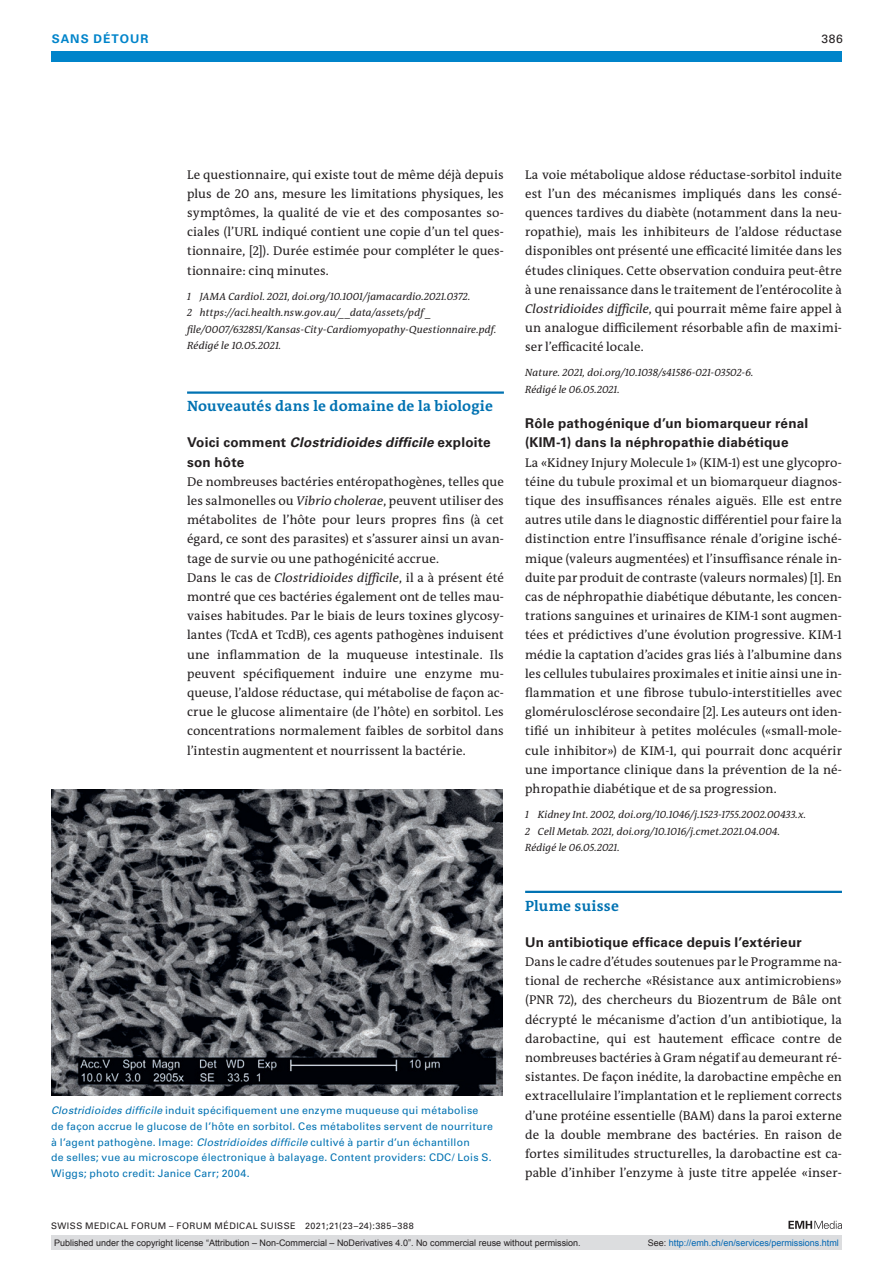
<style>
.page{position:relative;width:893px;height:1263px;background:#fff}
.page>*{position:absolute;margin:0;border:0;box-sizing:border-box;transform-origin:0 0}
.section-h1{font:700 15px "The Antiqua B W7";letter-spacing:.005em;color:#0072b2}
.section-h2{font:700 13.5px/19.2px "Univers LT Std";letter-spacing:.015em;color:#231f20}
.section-pn{font:12.75px/19.2px "The Antiqua B W5 Plain";letter-spacing:.005em;color:#231f20;text-align:justify}
.ressort{font:700 12px "Univers LT Std";color:#0084ca}
.ressort-2{font:12px "Univers LT Std";color:#231f20}
.section-ps{font:italic 10.5px/16.5px "The Antiqua B W5 Plain";letter-spacing:.01em;color:#231f20}
.fig-caption{font:10.5px/15.8px "Univers LT Std";letter-spacing:.025em;color:#0072b2}
.t1{font:9px "Arial";color:#231f20}
.fusszeile{font:9px "Univers LT Std";letter-spacing:.05em;color:#231f20}
.t2{font:9px "Arial";color:#0066b3}
.s1{font-style:italic}
.s2{color:#231f20}
</style>
<div class="page">
<div style="left:51px;top:51px;width:791px;height:11px;background:#0084ca"></div>
<svg style="left:788px;top:1221px;width:54px;height:8px"></svg>
<hr style="left:187px;top:391px;width:317px;height:3px;background:#0072b2">
<hr style="left:525px;top:891px;width:317px;height:2px;background:#0072b2">
<img style="left:51px;top:790px;width:452px;height:306px">
<div style="left:51px;top:1235px;width:791px;height:15px;background:#dcdddf"></div>
<p class="ressort" style="left:52px;top:31px;width:19px">Sans</p>
<p class="ressort" style="left:94px;top:31px;width:10px">détour</p>
<p class="ressort-2" style="left:821px;top:31px;width:23px">386</p>
<p class="section-pn" style="left:187px;top:165px;width:318px">Le questionnaire, qui existe tout de même déjà depuis plus de 20 ans, mesure les limitations physiques, les symptômes, la qualité de vie et des composantes so&shy;ciales (l’URL indiqué contient une copie d’un tel ques&shy;tionnaire, [2]). Durée estimée pour compléter le ques&shy;tionnaire: cinq minutes.</p>
<p class="section-ps" style="left:187px;top:288px;width:285px">1 JAMA Cardiol. 2021, doi.org/10.1001/jamacardio.2021.0372.</p>
<p class="section-ps" style="left:187px;top:304px;width:311px">2 https://aci.health.nsw.gov.au/__data/assets/pdf _ file/0007/632851/Kansas-City-Cardiomyopathy-Questionnaire.pdf.</p>
<p class="section-ps" style="left:187px;top:337px;width:96px">Rédigé le 10.05.2021.</p>
<p class="section-h1" style="left:187px;top:397px;width:307px">Nouveautés dans le domaine de la biologie</p>
<p class="section-h2" style="left:187px;top:433px;width:305px">Voici comment <span class="s1">Clostridioides difficile</span> exploite son hôte</p>
<p class="section-pn" style="left:187px;top:472px;width:318px">De nombreuses bactéries entéropathogènes, telles que les salmonelles ou <span class="s1">Vibrio cholerae</span>, peuvent utiliser des métabolites de l’hôte pour leurs propres fins (à cet égard, ce sont des parasites) et s’assurer ainsi un avan&shy;tage de survie ou une pathogénicité accrue.</p>
<p class="section-pn" style="left:187px;top:568px;width:318px">Dans le cas de <span class="s1">Clostridioides difficile</span>, il a à présent été montré que ces bactéries également ont de telles mau&shy;vaises habitudes. Par le biais de leurs toxines glycosy&shy;lantes (TcdA et TcdB), ces agents pathogènes induisent une inflammation de la muqueuse intestinale. Ils peuvent spécifiquement induire une enzyme mu&shy;queuse, l’aldose réductase, qui métabolise de façon ac&shy;crue le glucose alimentaire (de l’hôte) en sorbitol. Les concentrations normalement faibles de sorbitol dans l’intestin augmentent et nourrissent la bactérie.</p>
<p class="fig-caption" style="left:51px;top:1102px;width:443px"><span class="s1">Clostridioides difficile</span> induit spécifiquement une enzyme muqueuse qui métabolise de façon accrue le glucose de l’hôte en sorbitol. Ces métabolites servent de nourriture à l’agent pathogène. Image: <span class="s1">Clostridioides difficile</span> cultivé à partir d’un échantillon<br>de selles; vue au microscope électronique à balayage. Content providers: CDC/ Lois S.<br>Wiggs; photo credit: Janice Carr; 2004.</p>
<p class="fusszeile" style="left:51px;top:1220px;width:364px">SWISS MEDICAL FORUM – FORUM MÉDICAL SUISSE 2021;21(23–24):385–388</p>
<p class="section-pn" style="left:525px;top:165px;width:318px">La voie métabolique aldose réductase-sorbitol induite est l’un des mécanismes impliqués dans les consé&shy;quences tardives du diabète (notamment dans la neu&shy;ropathie), mais les inhibiteurs de l’aldose réductase disponibles ont présenté une efficacité limitée dans les études cliniques. Cette observation conduira peut-être à une renaissance dans le traitement de l’entérocolite à <span class="s1">Clostridioides difficile</span>, qui pourrait même faire appel à un analogue difficilement résorbable afin de maximi&shy;ser l’efficacité locale.</p>
<p class="section-ps" style="left:525px;top:365px;width:230px">Nature. 2021, doi.org/10.1038/s41586-021-03502-6.</p>
<p class="section-ps" style="left:525px;top:381px;width:96px">Rédigé le 06.05.2021.</p>
<p class="section-h2" style="left:525px;top:414px;width:285px">Rôle pathogénique d’un biomarqueur rénal (KIM-1) dans la néphropathie diabétique</p>
<p class="section-pn" style="left:525px;top:453px;width:318px">La «Kidney Injury Molecule 1» (KIM-1) est une glycopro&shy;téine du tubule proximal et un biomarqueur diagnos&shy;tique des insuffisances rénales aiguës. Elle est entre autres utile dans le diagnostic différentiel pour faire la distinction entre l’insuffisance rénale d’origine isché&shy;mique (valeurs augmentées) et l’insuffisance rénale in&shy;duite par produit de contraste (valeurs normales) [1]. En cas de néphropathie diabétique débutante, les concen&shy;trations sanguines et urinaires de KIM-1 sont augmen&shy;tées et prédictives d’une évolution progressive. KIM-1 médie la captation d’acides gras liés à l’albumine dans les cellules tubulaires proximales et initie ainsi une in&shy;flammation et une fibrose tubulo-interstitielles avec glomérulosclérose secondaire [2]. Les auteurs ont iden&shy;tifié un inhibiteur à petites molécules («small-mole&shy;cule inhibitor») de KIM-1, qui pourrait donc acquérir une importance clinique dans la prévention de la né&shy;phropathie diabétique et de sa progression.</p>
<p class="section-ps" style="left:525px;top:806px;width:283px">1 Kidney Int. 2002, doi.org/10.1046/j.1523-1755.2002.00433.x.</p>
<p class="section-ps" style="left:525px;top:823px;width:257px">2 Cell Metab. 2021, doi.org/10.1016/j.cmet.2021.04.004.</p>
<p class="section-ps" style="left:525px;top:839px;width:96px">Rédigé le 06.05.2021.</p>
<p class="section-h1" style="left:525px;top:896px;width:95px">Plume suisse</p>
<p class="section-h2" style="left:525px;top:932px;width:278px">Un antibiotique efficace depuis l’extérieur</p>
<p class="section-pn" style="left:525px;top:952px;width:318px">Dans le cadre d’études soutenues par le Programme na&shy;tional de recherche «Résistance aux antimicrobiens» (PNR 72), des chercheurs du Biozentrum de Bâle ont décrypté le mécanisme d’action d’un antibiotique, la darobactine, qui est hautement efficace contre de nombreuses bactéries à Gram négatif au demeurant ré&shy;sistantes. De façon inédite, la darobactine empêche en extracellulaire l’implantation et le repliement corrects d’une protéine essentielle (BAM) dans la paroi externe de la double membrane des bactéries. En raison de fortes similitudes structurelles, la darobactine est ca&shy;pable d’inhiber l’enzyme à juste titre appelée «inser-</p>
<p class="t1" style="left:54px;top:1237px;width:528px">Published under the copyright license “Attribution – Non-Commercial – NoDerivatives 4.0”. No commercial reuse without permission.</p>
<p class="t2" style="left:648px;top:1237px;width:193px"><span class="s2">See:</span> http://emh.ch/en/services/permissions.html</p>
</div>
